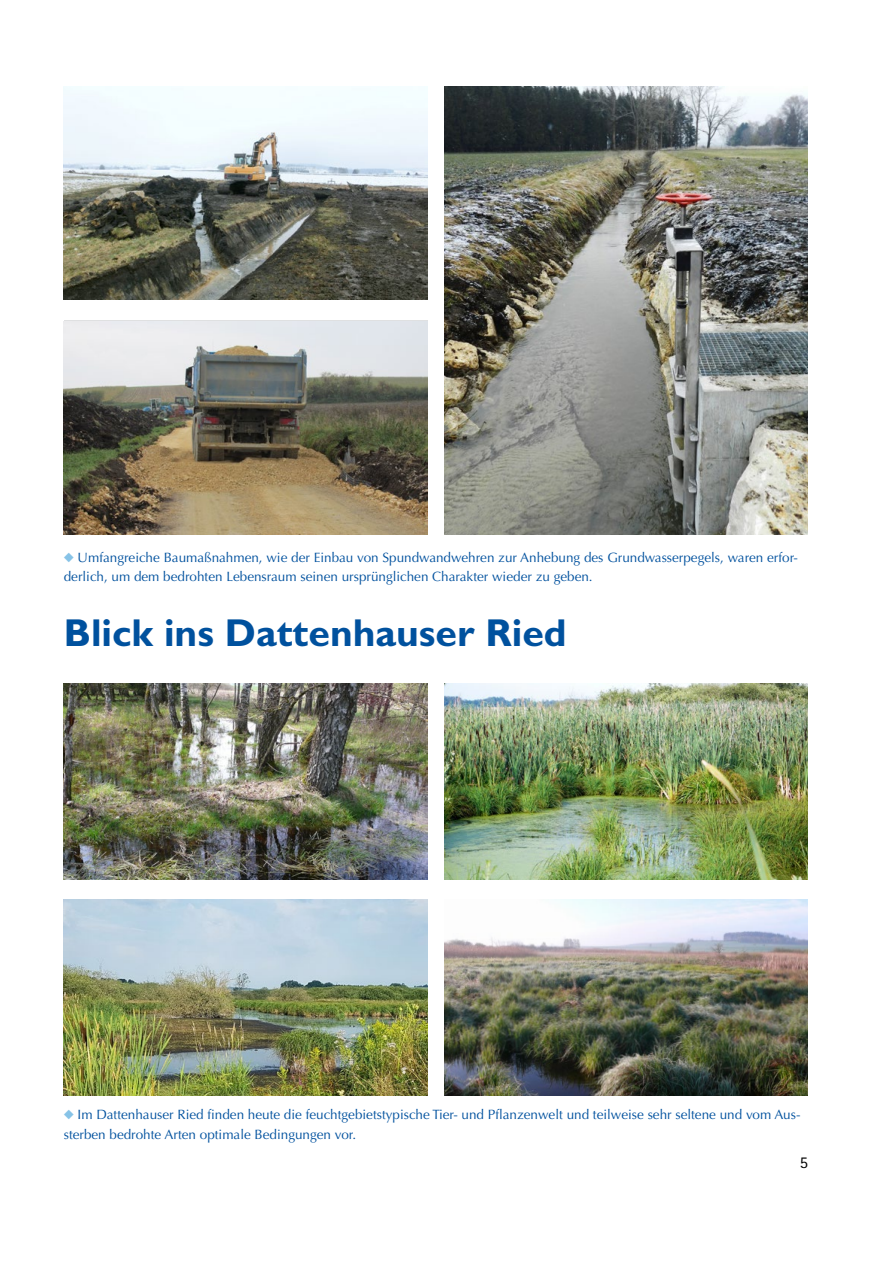
<style>
.page{position:relative;width:893px;height:1263px;background:#fff}
.page>*{position:absolute;margin:0;border:0;box-sizing:border-box;transform-origin:0 0}
.t1{font:700 39px "Gill Sans Std";color:#00519e}
.t2{font:16.5px "Rotis Sans Serif Pro";color:#000}
.t3{font:13.5px/19.5px "Optima LT Std";color:#00519e}
</style>
<div class="page">
<img style="left:64px;top:86px;width:363px;height:214px">
<img style="left:64px;top:321px;width:363px;height:213px">
<img style="left:64px;top:684px;width:363px;height:195px">
<img style="left:444px;top:684px;width:364px;height:195px">
<img style="left:64px;top:899px;width:363px;height:196px">
<img style="left:444px;top:899px;width:364px;height:196px">
<img style="left:444px;top:86px;width:364px;height:449px">
<p class="t3" style="left:64px;top:547px;width:736px;text-indent:14px">Umfangreiche Baumaßnahmen, wie der Einbau von Spundwandwehren zur Anhebung des Grundwasserpegels, waren erfor&shy;derlich, um dem bedrohten Lebensraum seinen ursprünglichen Charakter wieder zu geben.</p>
<h1 class="t1" style="left:64px;top:610px;width:504px">Blick ins Dattenhauser Ried</h1>
<p class="t3" style="left:64px;top:1105px;width:738px;text-indent:14px">Im Dattenhauser Ried finden heute die feuchtgebietstypische Tier- und Pflanzenwelt und teilweise sehr seltene und vom Aus&shy;sterben bedrohte Arten optimale Bedingungen vor.</p>
<p class="t2" style="left:800px;top:1153px;width:10px">5</p>
</div>
